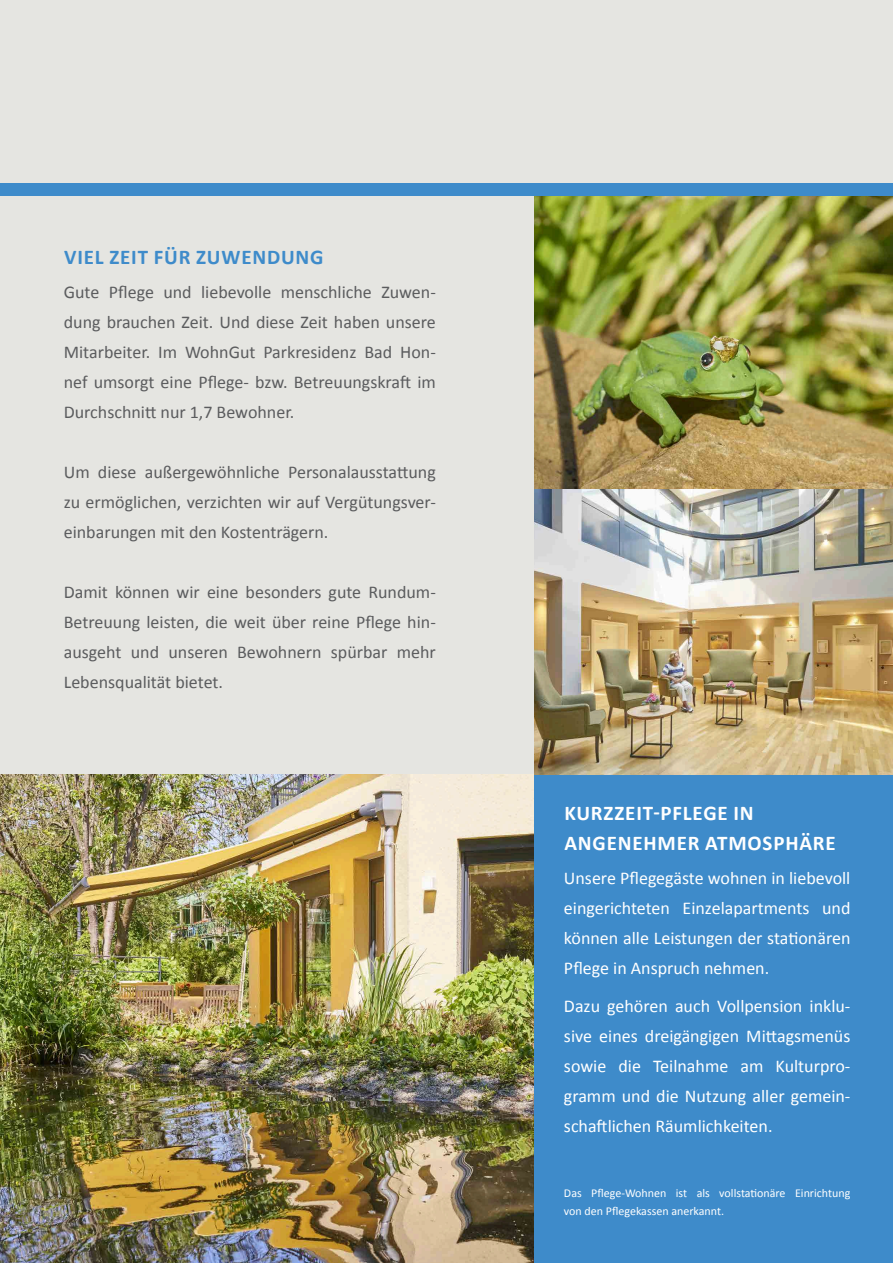
<style>
.page{position:relative;width:893px;height:1263px;background:#e5e5e1}
.page>*{position:absolute;margin:0;border:0;box-sizing:border-box;transform-origin:0 0}
.t1{font:700 21px/30px "Calibri";letter-spacing:.04em;color:#fff}
.t2{font:700 21px "Calibri";letter-spacing:.04em;color:#3e8bca}
.t3{font:18px/30px "Calibri";color:#5b5c5e;text-align:justify}
.t4{font:18px/30px "Calibri";color:#fff;text-align:justify}
.t5{font:12px/18px "Calibri";color:#fff}
</style>
<div class="page">
<img style="left:0;top:774px;width:534px;height:489px">
<div style="left:534px;top:774px;width:359px;height:489px;background:#3e8bca"></div>
<img style="left:534px;top:196px;width:359px;height:578px">
<div style="left:0;top:183px;width:893px;height:13px;background:#3e8bca"></div>
<p class="t2" style="left:64px;top:247px;width:261px">VIEL ZEIT FÜR ZUWENDUNG</p>
<p class="t3" style="left:64px;top:277px;width:374px">Gute Pflege und liebevolle menschliche Zuwen&shy;dung brauchen Zeit. Und diese Zeit haben unsere Mitarbeiter. Im WohnGut Parkresidenz Bad Hon&shy;nef umsorgt eine Pflege- bzw. Betreuungskraft im Durchschnitt nur 1,7 Bewohner.</p>
<p class="t3" style="left:64px;top:457px;width:374px">Um diese außergewöhnliche Personalausstattung zu ermöglichen, verzichten wir auf Vergütungsver&shy;einbarungen mit den Kostenträgern.</p>
<p class="t3" style="left:64px;top:577px;width:374px">Damit können wir eine besonders gute Rundum-Betreuung leisten, die weit über reine Pflege hin&shy;ausgeht und unseren Bewohnern spürbar mehr Lebensqualität bietet.</p>
<p class="t1" style="left:564px;top:798px;width:273px">KURZZEIT-PFLEGE IN<br>ANGENEHMER ATMOSPHÄRE</p>
<p class="t4" style="left:564px;top:863px;width:288px">Unsere Pflegegäste wohnen in liebevoll eingerichteten Einzelapartments und können alle Leistungen der stationären Pflege in Anspruch nehmen.</p>
<p class="t4" style="left:564px;top:992px;width:288px">Dazu gehören auch Vollpension inklu&shy;sive eines dreigängigen Mittagsmenüs sowie die Teilnahme am Kulturpro&shy;gramm und die Nutzung aller gemein&shy;schaftlichen Räumlichkeiten.</p>
<p class="t5" style="left:564px;top:1184px;width:288px">Das Pflege-Wohnen ist als vollstationäre Einrichtung von den Pflegekassen anerkannt.</p>
</div>
